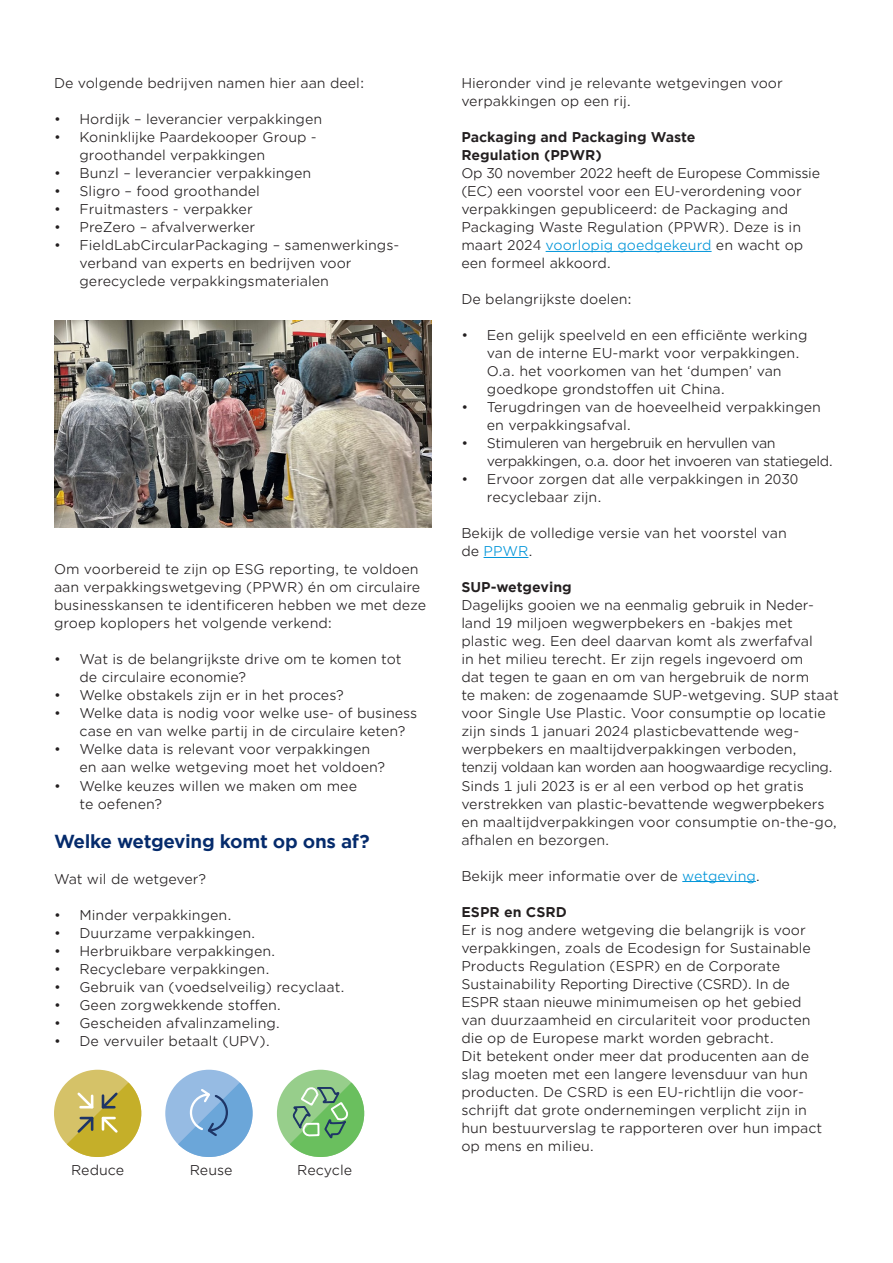
<style>
.page{position:relative;width:893px;height:1263px;background:#fff}
.page>*{position:absolute;margin:0;border:0;box-sizing:border-box;transform-origin:0 0}
.Bodytekst{font:700 18px "Gotham Office";letter-spacing:-.02em;color:#052b6c}
.Bodytekst-2{font:13.5px/18px "Gotham Office";color:#231f20}
.Bodytekst-3{font:13.5px/18px "Gotham Office";letter-spacing:-.03em;color:#231f20}
.Bodytekst-4{font:13.5px/18px "Gotham Office";letter-spacing:-.02em;color:#231f20}
.Bodytekst-5{font:700 13.5px "Gotham Office";color:#231f20}
.Bodytekst-6{font:13.5px "Gotham Office";color:#0095d9}
.s1{color:#0095d9}
.s2{color:#231f20}
</style>
<div class="page">
<hr style="left:546px;top:251px;width:166px;height:1px;background:#0095d9">
<hr style="left:484px;top:557px;width:44px;height:1px;background:#0095d9">
<hr style="left:682px;top:881px;width:74px;height:1px;background:#0095d9">
<div style="left:277px;top:1070px;width:87px;height:87px;background:#97ce8b;border-radius:50%"></div>
<svg style="left:290px;top:1070px;width:75px;height:87px"></svg>
<div style="left:54px;top:1070px;width:87px;height:87px;background:#d5c268;border-radius:50%"></div>
<svg style="left:67px;top:1082px;width:75px;height:75px"></svg>
<div style="left:165px;top:1070px;width:88px;height:87px;background:#96bbe3;border-radius:50%"></div>
<svg style="left:178px;top:1082px;width:75px;height:75px"></svg>
<img style="left:54px;top:320px;width:378px;height:207px">
<p class="Bodytekst-2" style="left:54px;top:74px;width:312px">De volgende bedrijven namen hier aan deel:</p>
<p class="Bodytekst-2" style="left:54px;top:110px;width:270px">• Hordijk – leverancier verpakkingen</p>
<p class="Bodytekst-2" style="left:54px;top:128px;width:264px">• Koninklijke Paardekooper Group -</p>
<p class="Bodytekst-2" style="left:80px;top:146px;width:187px">groothandel verpakkingen</p>
<p class="Bodytekst-2" style="left:54px;top:164px;width:259px">• Bunzl – leverancier verpakkingen</p>
<p class="Bodytekst-2" style="left:54px;top:182px;width:208px">• Sligro – food groothandel</p>
<p class="Bodytekst-2" style="left:54px;top:200px;width:200px">• Fruitmasters - verpakker</p>
<p class="Bodytekst-2" style="left:54px;top:218px;width:203px">• PreZero – afvalverwerker</p>
<p class="Bodytekst-2" style="left:54px;top:236px;width:347px">• FieldLabCircularPackaging – samenwerkings-</p>
<p class="Bodytekst-2" style="left:80px;top:254px;width:274px">verband van experts en bedrijven voor</p>
<p class="Bodytekst-2" style="left:80px;top:272px;width:251px">gerecyclede verpakkingsmaterialen</p>
<p class="Bodytekst-2" style="left:54px;top:560px;width:374px">Om voorbereid te zijn op ESG reporting, te voldoen aan verpakkingswetgeving (PPWR) én om circulaire businesskansen te identificeren hebben we met deze groep koplopers het volgende verkend:</p>
<p class="Bodytekst-2" style="left:54px;top:650px;width:349px">• Wat is de belangrijkste drive om te komen tot</p>
<p class="Bodytekst-2" style="left:80px;top:668px;width:168px">de circulaire economie?</p>
<p class="Bodytekst-2" style="left:54px;top:686px;width:291px">• Welke obstakels zijn er in het proces?</p>
<p class="Bodytekst-2" style="left:54px;top:704px;width:365px">• Welke data is nodig voor welke use- of business</p>
<p class="Bodytekst-2" style="left:80px;top:722px;width:327px">case en van welke partij in de circulaire keten?</p>
<p class="Bodytekst-2" style="left:54px;top:740px;width:318px">• Welke data is relevant voor verpakkingen</p>
<p class="Bodytekst-2" style="left:80px;top:758px;width:307px">en aan welke wetgeving moet het voldoen?</p>
<p class="Bodytekst-2" style="left:54px;top:776px;width:305px">• Welke keuzes willen we maken om mee</p>
<p class="Bodytekst-2" style="left:80px;top:794px;width:84px">te oefenen?</p>
<p class="Bodytekst" style="left:54px;top:829px;width:317px">Welke wetgeving komt op ons af?</p>
<p class="Bodytekst-2" style="left:54px;top:870px;width:154px">Wat wil de wetgever?</p>
<p class="Bodytekst-2" style="left:54px;top:906px;width:179px">• Minder verpakkingen.</p>
<p class="Bodytekst-2" style="left:54px;top:924px;width:203px">• Duurzame verpakkingen.</p>
<p class="Bodytekst-2" style="left:54px;top:942px;width:223px">• Herbruikbare verpakkingen.</p>
<p class="Bodytekst-2" style="left:54px;top:960px;width:217px">• Recyclebare verpakkingen.</p>
<p class="Bodytekst-2" style="left:54px;top:978px;width:292px">• Gebruik van (voedselveilig) recyclaat.</p>
<p class="Bodytekst-2" style="left:54px;top:996px;width:229px">• Geen zorgwekkende stoffen.</p>
<p class="Bodytekst-2" style="left:54px;top:1014px;width:228px">• Gescheiden afvalinzameling.</p>
<p class="Bodytekst-2" style="left:54px;top:1032px;width:218px">• De vervuiler betaalt (UPV).</p>
<p class="Bodytekst-2" style="left:71px;top:1160px;width:55px">Reduce</p>
<p class="Bodytekst-2" style="left:190px;top:1160px;width:44px">Reuse</p>
<p class="Bodytekst-2" style="left:297px;top:1160px;width:56px">Recycle</p>
<p class="Bodytekst-2" style="left:461px;top:74px;width:323px">Hieronder vind je relevante wetgevingen voor</p>
<p class="Bodytekst-2" style="left:461px;top:92px;width:171px">verpakkingen op een rij.</p>
<p class="Bodytekst-5" style="left:461px;top:128px;width:236px">Packaging and Packaging Waste</p>
<p class="Bodytekst-5" style="left:461px;top:146px;width:142px">Regulation (PPWR)</p>
<p class="Bodytekst-4" style="left:461px;top:164px;width:360px">Op 30 november 2022 heeft de Europese Commissie (EC) een voorstel voor een EU-verordening voor</p>
<p class="Bodytekst-2" style="left:461px;top:200px;width:328px">verpakkingen gepubliceerd: de Packaging and</p>
<p class="Bodytekst-2" style="left:461px;top:218px;width:343px">Packaging Waste Regulation (PPWR). Deze is in maart 2024 <span class="s1">voorlopig goedgekeurd</span> en wacht op</p>
<p class="Bodytekst-2" style="left:461px;top:254px;width:151px">een formeel akkoord.</p>
<p class="Bodytekst-2" style="left:461px;top:290px;width:172px">De belangrijkste doelen:</p>
<p class="Bodytekst-2" style="left:461px;top:326px;width:348px">• Een gelijk speelveld en een efficiënte werking</p>
<p class="Bodytekst-2" style="left:487px;top:344px;width:314px">van de interne EU-markt voor verpakkingen.</p>
<p class="Bodytekst-2" style="left:487px;top:362px;width:296px">O.a. het voorkomen van het ‘dumpen’ van</p>
<p class="Bodytekst-2" style="left:487px;top:380px;width:240px">goedkope grondstoffen uit China.</p>
<p class="Bodytekst-2" style="left:461px;top:398px;width:361px">• Terugdringen van de hoeveelheid verpakkingen</p>
<p class="Bodytekst-2" style="left:487px;top:416px;width:146px">en verpakkingsafval.</p>
<p class="Bodytekst-3" style="left:461px;top:434px;width:316px">• Stimuleren van hergebruik en hervullen van</p>
<p class="Bodytekst-3" style="left:487px;top:452px;width:348px">verpakkingen, o.a. door het invoeren van statiegeld.</p>
<p class="Bodytekst-2" style="left:461px;top:470px;width:338px">• Ervoor zorgen dat alle verpakkingen in 2030</p>
<p class="Bodytekst-2" style="left:487px;top:488px;width:116px">recyclebaar zijn.</p>
<p class="Bodytekst-2" style="left:461px;top:524px;width:327px">Bekijk de volledige versie van het voorstel van</p>
<p class="Bodytekst-6" style="left:461px;top:542px;width:73px"><span class="s2">de</span> PPWR<span class="s2">.</span></p>
<p class="Bodytekst-5" style="left:461px;top:578px;width:112px">SUP-wetgeving</p>
<p class="Bodytekst-2" style="left:461px;top:596px;width:354px">Dagelijks gooien we na eenmalig gebruik in Neder-</p>
<p class="Bodytekst-2" style="left:461px;top:614px;width:333px">land 19 miljoen wegwerpbekers en -bakjes met</p>
<p class="Bodytekst-2" style="left:461px;top:632px;width:353px">plastic weg. Een deel daarvan komt als zwerfafval</p>
<p class="Bodytekst-2" style="left:461px;top:650px;width:343px">in het milieu terecht. Er zijn regels ingevoerd om</p>
<p class="Bodytekst-2" style="left:461px;top:668px;width:349px">dat tegen te gaan en om van hergebruik de norm</p>
<p class="Bodytekst-2" style="left:461px;top:686px;width:379px">te maken: de zogenaamde SUP-wetgeving. SUP staat voor Single Use Plastic. Voor consumptie op locatie zijn sinds 1 januari 2024 plasticbevattende weg-</p>
<p class="Bodytekst-2" style="left:461px;top:740px;width:337px">werpbekers en maaltijdverpakkingen verboden,</p>
<p class="Bodytekst-3" style="left:461px;top:758px;width:373px">tenzij voldaan kan worden aan hoogwaardige recycling.<br>Sinds 1 juli 2023 is er al een verbod op het gratis</p>
<p class="Bodytekst-2" style="left:461px;top:794px;width:377px">verstrekken van plastic-bevattende wegwerpbekers en maaltijdverpakkingen voor consumptie on-the-go, afhalen en bezorgen.</p>
<p class="Bodytekst-2" style="left:461px;top:866px;width:300px">Bekijk meer informatie over de <span class="s1">wetgeving</span>.</p>
<p class="Bodytekst-5" style="left:461px;top:902px;width:107px">ESPR en CSRD</p>
<p class="Bodytekst-2" style="left:461px;top:920px;width:351px">Er is nog andere wetgeving die belangrijk is voor verpakkingen, zoals de Ecodesign for Sustainable<br>Products Regulation (ESPR) en de Corporate</p>
<p class="Bodytekst-4" style="left:461px;top:974px;width:330px">Sustainability Reporting Directive (CSRD). In de</p>
<p class="Bodytekst-2" style="left:461px;top:992px;width:342px">ESPR staan nieuwe minimumeisen op het gebied</p>
<p class="Bodytekst-2" style="left:461px;top:1010px;width:351px">van duurzaamheid en circulariteit voor producten</p>
<p class="Bodytekst-2" style="left:461px;top:1028px;width:314px">die op de Europese markt worden gebracht.</p>
<p class="Bodytekst-2" style="left:461px;top:1046px;width:349px">Dit betekent onder meer dat producenten aan de slag moeten met een langere levensduur van hun producten. De CSRD is een EU-richtlijn die voor&shy;schrijft dat grote ondernemingen verplicht zijn in</p>
<p class="Bodytekst-2" style="left:461px;top:1118px;width:362px">hun bestuurverslag te rapporteren over hun impact op mens en milieu.</p>
</div>
